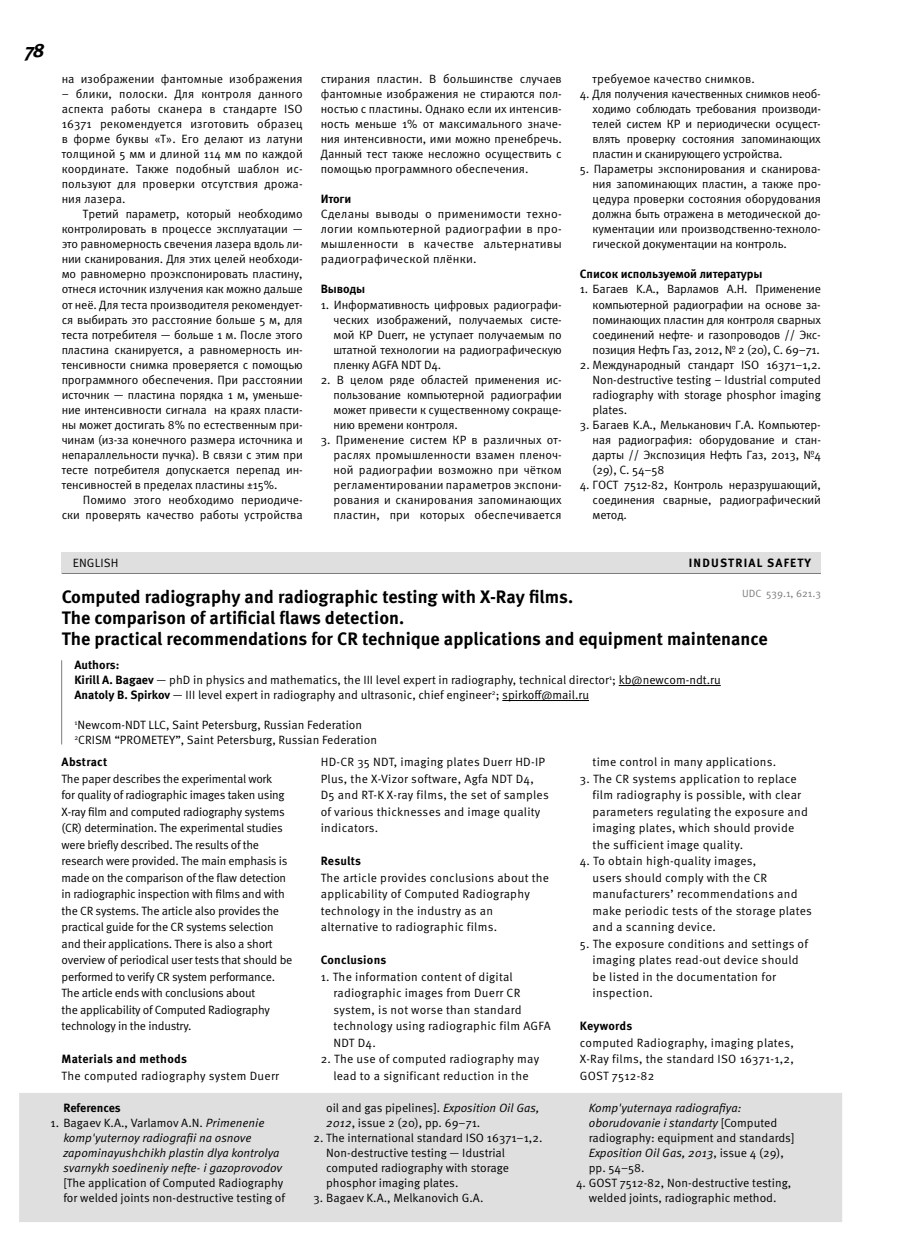
<style>
.page{position:relative;width:906px;height:1246px;background:#fff}
.page>*{position:absolute;margin:0;border:0;box-sizing:border-box;transform-origin:0 0}
.t1{font:italic 700 19.5px "Meta Pro";color:#000}
.t2{font:700 18px/21px "Meta Pro";color:#000}
.t3{font:12px/15px "Meta Pro";color:#000;text-align:justify}
.t4{font:12px/16.5px "Meta Pro";letter-spacing:.02em;color:#000}
.t5{font:12px/16.5px "Meta Pro";letter-spacing:-.02em;color:#000}
.t6{font:italic 12px/15px "Meta Pro";color:#000}
.t7{font:700 12px "Meta Pro";color:#000}
.t8{font:700 12px "Meta Pro";letter-spacing:.02em;color:#000}
.t9{font:10.5px "Meta Pro";color:#7c7c7c}
.s1{font-weight:700}
.s2{font-style:normal}
.s3{font-style:italic}
</style>
<div class="page">
<div style="left:19px;top:1093px;width:823px;height:129px;background:#dfdfdf"></div>
<hr style="left:618px;top:685px;width:103px;height:1px;background:#000">
<hr style="left:502px;top:700px;width:87px;height:1px;background:#000">
<div style="left:62px;top:552px;width:759px;height:21px;background:#dfdfdf"></div>
<hr style="left:62px;top:573px;width:759px;height:1px;background:#7c7c7c">
<hr style="left:61px;top:660px;width:1px;height:84px;background:#7c7c7c">
<h1 class="t1" style="left:25px;top:38px;width:21px">78</h1>
<p class="t3" style="left:62px;top:72px;width:242px">на изображении фантомные изображения</p>
<p class="t3" style="left:62px;top:87px;width:243px">– блики, полоски. Для контроля данного аспекта работы сканера в стандарте ISO 16371 рекомендуется изготовить образец в форме буквы «Т». Его делают из латуни толщиной 5 мм и длиной 114 мм по каждой координате. Также подобный шаблон ис&shy;пользуют для проверки отсутствия дрожа&shy;ния лазера.</p>
<p class="t3" style="left:62px;top:207px;width:243px;text-indent:21px">Третий параметр, который необходимо контролировать в процессе эксплуатации — это равномерность свечения лазера вдоль ли&shy;нии сканирования. Для этих целей необходи&shy;мо равномерно проэкспонировать пластину, отнеся источник излучения как можно дальше от неё. Для теста производителя рекомендует&shy;ся выбирать это расстояние больше 5 м, для теста потребителя — больше 1 м. После этого пластина сканируется, а равномерность ин&shy;тенсивности снимка проверяется с помощью программного обеспечения. При расстоянии источник — пластина порядка 1 м, уменьше&shy;ние интенсивности сигнала на краях пласти&shy;ны может достигать 8% по естественным при&shy;чинам (из-за конечного размера источника и непараллельности пучка). В связи с этим при тесте потребителя допускается перепад ин&shy;тенсивностей в пределах пластины ±15%.</p>
<p class="t3" style="left:62px;top:492px;width:242px;text-align:right">Помимо этого необходимо периодиче&shy;ски проверять качество работы устройства</p>
<p class="t3" style="left:321px;top:72px;width:243px">стирания пластин. В большинстве случаев фантомные изображения не стираются пол&shy;ностью с пластины. Однако если их интенсив&shy;ность меньше 1% от максимального значе&shy;ния интенсивности, ими можно пренебречь.<br>Данный тест также несложно осуществить с помощью программного обеспечения.</p>
<p class="t7" style="left:321px;top:192px;width:32px">Итоги</p>
<p class="t3" style="left:321px;top:207px;width:242px">Сделаны выводы о применимости техно&shy;логии компьютерной радиографии в про&shy;мышленности в качестве альтернативы радиографической плёнки.</p>
<p class="t7" style="left:321px;top:282px;width:46px">Выводы</p>
<p class="t3" style="left:333px;top:297px;width:230px;text-indent:-13px">1. Информативность цифровых радиографи&shy;ческих изображений, получаемых систе&shy;мой КР Duerr, не уступает получаемым по штатной технологии на радиографическую пленку AGFA NDT D4.</p>
<p class="t3" style="left:333px;top:372px;width:230px;text-indent:-13px">2. В целом ряде областей применения ис&shy;пользование компьютерной радиографии может привести к существенному сокраще&shy;нию времени контроля.</p>
<p class="t3" style="left:333px;top:432px;width:230px;text-indent:-13px">3. Применение систем КР в различных от&shy;раслях промышленности взамен пленоч&shy;ной радиографии возможно при чётком регламентировании параметров экспони&shy;рования и сканирования запоминающих пластин, при которых обеспечивается</p>
<p class="t3" style="left:592px;top:72px;width:164px">требуемое качество снимков.</p>
<p class="t3" style="left:592px;top:87px;width:230px;text-indent:-13px">4. Для получения качественных снимков необ&shy;ходимо соблюдать требования производи&shy;телей систем КР и периодически осущест&shy;влять проверку состояния запоминающих пластин и сканирующего устройства.</p>
<p class="t3" style="left:592px;top:162px;width:230px;text-indent:-13px">5. Параметры экспонирования и сканирова&shy;ния запоминающих пластин, а также про&shy;цедура проверки состояния оборудования должна быть отражена в методической до&shy;кументации или производственно-техноло&shy;гической документации на контроль.</p>
<p class="t7" style="left:580px;top:267px;width:184px">Список используемой литературы</p>
<p class="t3" style="left:592px;top:282px;width:230px;text-indent:-13px">1. Багаев K.А., Варламов А.Н. Применение компьютерной радиографии на основе за&shy;поминающих пластин для контроля сварных соединений нефте- и газопроводов // Экс&shy;позиция Нефть Газ, 2012, № 2 (20), С. 69–71.</p>
<p class="t3" style="left:592px;top:357px;width:230px;text-indent:-13px">2. Международный стандарт ISO 16371–1,2.<br>Non-destructive testing – Idustrial computed radiography with storage phosphor imaging plates.</p>
<p class="t3" style="left:592px;top:417px;width:230px;text-indent:-13px">3. Багаев K.А., Мельканович Г.А. Компьютер&shy;ная радиография: оборудование и стан&shy;дарты // Экспозиция Нефть Газ, 2013, №4 (29), С. 54–58</p>
<p class="t3" style="left:592px;top:477px;width:230px;text-indent:-13px">4. ГОСТ 7512-82, Контроль неразрушающий, соединения сварные, радиографический метод.</p>
<p class="t3" style="left:73px;top:556px;width:14px">English</p>
<p class="t7" style="left:689px;top:555px;width:14px">Industrial</p>
<p class="t7" style="left:767px;top:555px;width:17px">Safety</p>
<h2 class="t2" style="left:62px;top:586px;width:707px">Computed radiography and radiographic testing with X-Ray films.<br>The comparison of artificial flaws detection.<br>The practical recommendations for CR technique applications and equipment maintenance</h2>
<p class="t3" style="left:74px;top:658px;width:648px;text-align:left"><span class="s1">Authors:<br>Kirill A. Bagaev</span> — phD in physics and mathematics, the III level expert in radiography, technical director<sup>1</sup>; kb@newcom-ndt.ru<br><span class="s1">Anatoly B. Spirkov</span> — III level expert in radiography and ultrasonic, chief engineer<sup>2</sup>; spirkoff@mail.ru</p>
<p class="t3" style="left:74px;top:718px;width:304px"><sup>1</sup>Newcom-NDT LLC, Saint Petersburg, Russian Federation<br><sup>2</sup>CRISM “PROMETEY”, Saint Petersburg, Russian Federation</p>
<p class="t9" style="left:742px;top:587px;width:80px">UDC 539.1, 621.3</p>
<p class="t8" style="left:62px;top:754px;width:47px">Abstract</p>
<p class="t5" style="left:62px;top:771px;width:232px">The paper describes the experimental work<br>for quality of radiographic images taken using X-ray film and computed radiography systems (CR) determination. The experimental studies were briefly described. The results of the research were provided. The main emphasis is made on the comparison of the flaw detection in radiographic inspection with films and with the CR systems. The article also provides the practical guide for the CR systems selection and their applications. There is also a short overview of periodical user tests that should be performed to verify CR system performance.<br>The article ends with conclusions about<br>the applicability of Computed Radiography technology in the industry.</p>
<p class="t8" style="left:62px;top:1051px;width:127px">Materials and methods</p>
<p class="t4" style="left:62px;top:1068px;width:219px">The computed radiography system Duerr</p>
<p class="t4" style="left:321px;top:754px;width:229px">HD-CR 35 NDT, imaging plates Duerr HD-IP Plus, the X-Vizor software, Agfa NDT D4, D5 and RT-K X-ray films, the set of samples of various thicknesses and image quality indicators.</p>
<p class="t7" style="left:321px;top:853px;width:42px">Results</p>
<p class="t4" style="left:321px;top:870px;width:230px">The article provides conclusions about the applicability of Computed Radiography technology in the industry as an alternative to radiographic films.</p>
<p class="t7" style="left:321px;top:952px;width:67px">Conclusions</p>
<p class="t4" style="left:333px;top:969px;width:219px;text-indent:-13px">1. The information content of digital radiographic images from Duerr CR system, is not worse than standard technology using radiographic film AGFA<br>NDT D4.</p>
<p class="t4" style="left:321px;top:1051px;width:220px;text-align:center">2. The use of computed radiography may lead to a significant reduction in the</p>
<p class="t4" style="left:592px;top:754px;width:185px">time control in many applications.</p>
<p class="t4" style="left:592px;top:771px;width:217px;text-indent:-13px">3. The CR systems application to replace film radiography is possible, with clear parameters regulating the exposure and imaging plates, which should provide the sufficient image quality.</p>
<p class="t4" style="left:592px;top:853px;width:221px;text-indent:-13px">4. To obtain high-quality images,<br>users should comply with the CR manufacturers’ recommendations and make periodic tests of the storage plates and a scanning device.</p>
<p class="t4" style="left:592px;top:936px;width:217px;text-indent:-13px">5. The exposure conditions and settings of imaging plates read-out device should be listed in the documentation for inspection.</p>
<p class="t7" style="left:580px;top:1018px;width:54px">Keywords</p>
<p class="t3" style="left:580px;top:1035px;width:216px;line-height:16.5px">computed Radiography, imaging plates, X-Ray films, the standard ISO 16371-1,2, GOST 7512-82</p>
<p class="t7" style="left:63px;top:1100px;width:59px">References</p>
<p class="t6" style="left:63px;top:1116px;width:220px;text-indent:-13px"><span class="s2">1. Bagaev K.A., Varlamov A.N.</span> Primenenie komp'yuternoy radiografii na osnove zapominayushchikh plastin dlya kontrolya svarnykh soedineniy nefte- i gazoprovodov</p>
<p class="t3" style="left:63px;top:1176px;width:223px">[The application of Computed Radiography for welded joints non-destructive testing of</p>
<p class="t3" style="left:326px;top:1101px;width:215px">oil and gas pipelines]. <span class="s3">Exposition Oil Gas,<br>2012</span>, issue 2 (20), pp. 69–71.</p>
<p class="t3" style="left:326px;top:1131px;width:218px;text-align:left;text-indent:-13px">2. The international standard ISO 16371–1,2.<br>Non-destructive testing — Idustrial computed radiography with storage phosphor imaging plates.</p>
<p class="t3" style="left:313px;top:1191px;width:171px">3. Bagaev K.A., Melkanovich G.A.</p>
<p class="t6" style="left:589px;top:1101px;width:207px">Komp'yuternaya radiografiya: oborudovanie i standarty <span class="s2">[Computed radiography: equipment and standards]<br></span>Exposition Oil Gas, 2013<span class="s2">, issue 4 (29), pp. 54–58.</span></p>
<p class="t3" style="left:576px;top:1176px;width:217px;text-align:center">4. GOST 7512-82, Non-destructive testing, welded joints, radiographic method.</p>
</div>
